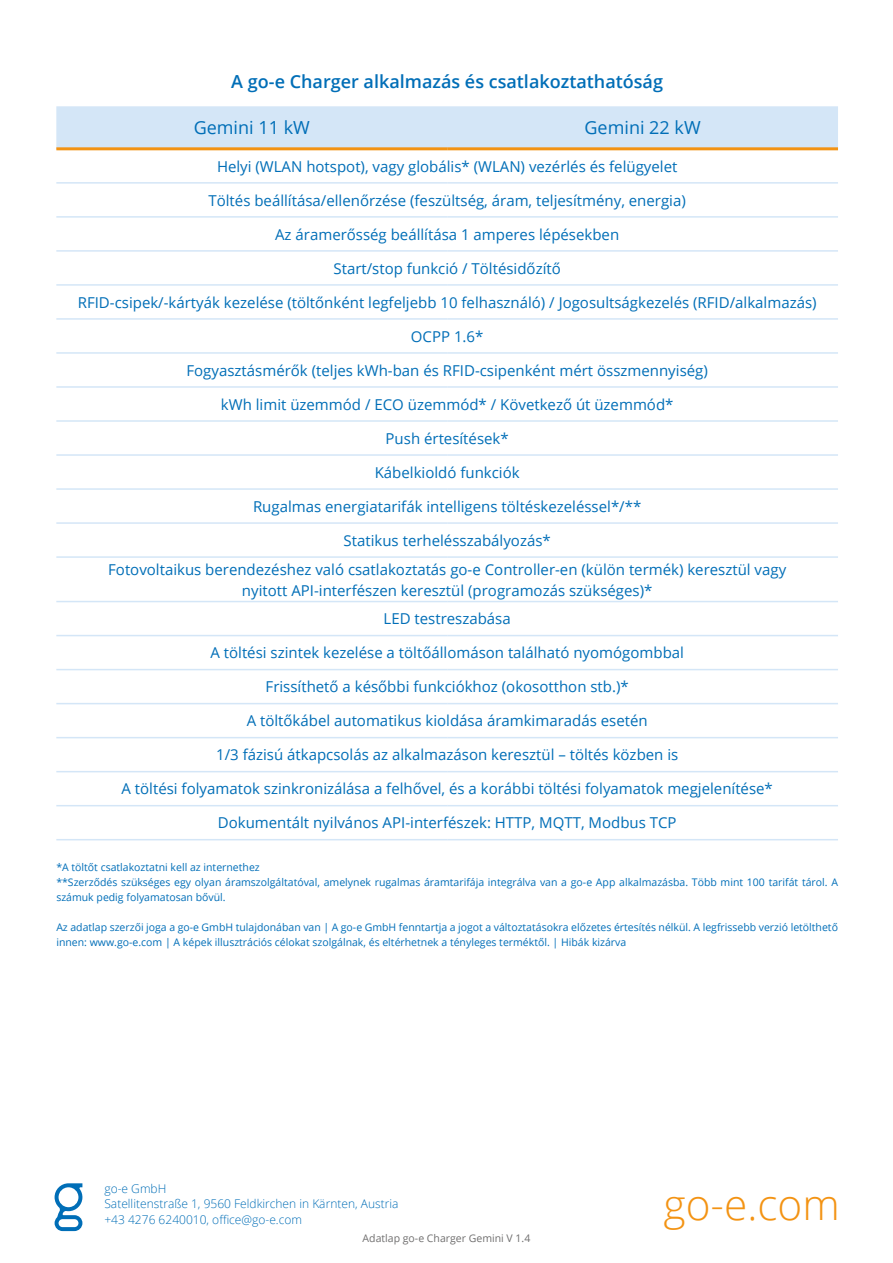
<style>
.page{position:relative;width:893px;height:1263px;background:#fff}
.page>*{position:absolute;margin:0;border:0;box-sizing:border-box;transform-origin:0 0}
.t1{font:300 42.3px "Open Sans";color:#f39313}
.t2{font:600 18px "Open Sans";color:#006eb7}
.t3{font:18px "Open Sans";color:#006eb7}
.t4{font:15px/28.8px "Open Sans";color:#006eb7;text-align:center}
.t5{font:300 12px/15.6px "Open Sans";color:#006eb7}
.t6{font:10.5px/15px "Open Sans";color:#006eb8}
.t7{font:10.5px "Open Sans";color:#706f6f}
</style>
<div class="page">
<svg style="left:55px;top:1183px;width:28px;height:48px"></svg>
<div style="left:56px;top:106px;width:782px;height:41px;background:#d4e6f7"></div>
<hr style="left:56px;top:182px;width:391px;height:2px;background:#d4e6f7">
<hr style="left:447px;top:182px;width:391px;height:2px;background:#d4e6f7">
<hr style="left:56px;top:216px;width:391px;height:2px;background:#d4e6f7">
<hr style="left:447px;top:216px;width:391px;height:2px;background:#d4e6f7">
<hr style="left:56px;top:250px;width:391px;height:2px;background:#d4e6f7">
<hr style="left:447px;top:250px;width:391px;height:2px;background:#d4e6f7">
<hr style="left:56px;top:284px;width:391px;height:2px;background:#d4e6f7">
<hr style="left:447px;top:284px;width:391px;height:2px;background:#d4e6f7">
<hr style="left:56px;top:318px;width:391px;height:2px;background:#d4e6f7">
<hr style="left:447px;top:318px;width:391px;height:2px;background:#d4e6f7">
<hr style="left:56px;top:352px;width:391px;height:2px;background:#d4e6f7">
<hr style="left:447px;top:352px;width:391px;height:2px;background:#d4e6f7">
<hr style="left:56px;top:386px;width:391px;height:2px;background:#d4e6f7">
<hr style="left:447px;top:386px;width:391px;height:2px;background:#d4e6f7">
<hr style="left:56px;top:420px;width:391px;height:2px;background:#d4e6f7">
<hr style="left:447px;top:420px;width:391px;height:2px;background:#d4e6f7">
<hr style="left:56px;top:454px;width:391px;height:2px;background:#d4e6f7">
<hr style="left:447px;top:454px;width:391px;height:2px;background:#d4e6f7">
<hr style="left:56px;top:488px;width:391px;height:2px;background:#d4e6f7">
<hr style="left:447px;top:488px;width:391px;height:2px;background:#d4e6f7">
<hr style="left:56px;top:522px;width:391px;height:2px;background:#d4e6f7">
<hr style="left:447px;top:522px;width:391px;height:2px;background:#d4e6f7">
<hr style="left:56px;top:556px;width:391px;height:2px;background:#d4e6f7">
<hr style="left:447px;top:556px;width:391px;height:2px;background:#d4e6f7">
<hr style="left:56px;top:601px;width:391px;height:1px;background:#d4e6f7">
<hr style="left:447px;top:601px;width:391px;height:1px;background:#d4e6f7">
<hr style="left:56px;top:635px;width:391px;height:1px;background:#d4e6f7">
<hr style="left:447px;top:635px;width:391px;height:1px;background:#d4e6f7">
<hr style="left:56px;top:669px;width:391px;height:1px;background:#d4e6f7">
<hr style="left:447px;top:669px;width:391px;height:1px;background:#d4e6f7">
<hr style="left:56px;top:703px;width:391px;height:1px;background:#d4e6f7">
<hr style="left:447px;top:703px;width:391px;height:1px;background:#d4e6f7">
<hr style="left:56px;top:737px;width:391px;height:1px;background:#d4e6f7">
<hr style="left:447px;top:737px;width:391px;height:1px;background:#d4e6f7">
<hr style="left:56px;top:771px;width:391px;height:1px;background:#d4e6f7">
<hr style="left:447px;top:771px;width:391px;height:1px;background:#d4e6f7">
<hr style="left:56px;top:805px;width:391px;height:1px;background:#d4e6f7">
<hr style="left:447px;top:805px;width:391px;height:1px;background:#d4e6f7">
<hr style="left:56px;top:839px;width:391px;height:1px;background:#d4e6f7">
<hr style="left:447px;top:839px;width:391px;height:1px;background:#d4e6f7">
<hr style="left:56px;top:147px;width:391px;height:3px;background:#f39313">
<hr style="left:447px;top:147px;width:391px;height:3px;background:#f39313">
<p class="t2" style="left:231px;top:69px;width:433px">A go-e Charger alkalmazás és csatlakoztathatóság</p>
<p class="t3" style="left:194px;top:116px;width:118px">Gemini 11 kW</p>
<p class="t3" style="left:584px;top:116px;width:118px">Gemini 22 kW</p>
<p class="t4" style="left:217px;top:151px;width:462px">Helyi (WLAN hotspot), vagy globális* (WLAN) vezérlés és felügyelet</p>
<p class="t4" style="left:208px;top:185px;width:479px">Töltés beállítása/ellenőrzése (feszültség, áram, teljesítmény, energia)</p>
<p class="t4" style="left:275px;top:219px;width:346px">Az áramerősség beállítása 1 amperes lépésekben</p>
<p class="t4" style="left:334px;top:253px;width:229px">Start/stop funkció / Töltésidőzítő</p>
<p class="t4" style="left:78px;top:287px;width:740px">RFID-csipek/-kártyák kezelése (töltőnként legfeljebb 10 felhasználó) / Jogosultságkezelés (RFID/alkalmazás)</p>
<p class="t4" style="left:411px;top:321px;width:74px">OCPP 1.6*</p>
<p class="t4" style="left:187px;top:355px;width:523px">Fogyasztásmérők (teljes kWh-ban és RFID-csipenként mért összmennyiség)</p>
<p class="t4" style="left:221px;top:389px;width:454px">kWh limit üzemmód / ECO üzemmód* / Következő út üzemmód*</p>
<p class="t4" style="left:386px;top:423px;width:125px">Push értesítések*</p>
<p class="t4" style="left:375px;top:458px;width:146px">Kábelkioldó funkciók</p>
<p class="t4" style="left:253px;top:492px;width:390px">Rugalmas energiatarifák intelligens töltéskezeléssel*/**</p>
<p class="t4" style="left:108px;top:526px;width:680px">Statikus terhelésszabályozás*<br>Fotovoltaikus berendezéshez való csatlakoztatás go-e Controller-en (külön termék) keresztül vagy</p>
<p class="t4" style="left:242px;top:575px;width:412px">nyitott API-interfészen keresztül (programozás szükséges)*<br>LED testreszabása</p>
<p class="t4" style="left:210px;top:638px;width:475px">A töltési szintek kezelése a töltőállomáson található nyomógombbal</p>
<p class="t4" style="left:266px;top:672px;width:365px">Frissíthető a későbbi funkciókhoz (okosotthon stb.)*</p>
<p class="t4" style="left:247px;top:706px;width:402px">A töltőkábel automatikus kioldása áramkimaradás esetén</p>
<p class="t4" style="left:216px;top:740px;width:464px">1/3 fázisú átkapcsolás az alkalmazáson keresztül – töltés közben is</p>
<p class="t4" style="left:122px;top:774px;width:653px">A töltési folyamatok szinkronizálása a felhővel, és a korábbi töltési folyamatok megjelenítése*</p>
<p class="t4" style="left:218px;top:808px;width:460px">Dokumentált nyilvános API-interfészek: HTTP, MQTT, Modbus TCP</p>
<p class="t6" style="left:56px;top:860px;width:783px">*A töltőt csatlakoztatni kell az internethez<br>**Szerződés szükséges egy olyan áramszolgáltatóval, amelynek rugalmas áramtarifája integrálva van a go-e App alkalmazásba. Több mint 100 tarifát tárol. A számuk pedig folyamatosan bővül.</p>
<p class="t6" style="left:56px;top:920px;width:783px">Az adatlap szerzői joga a go-e GmbH tulajdonában van | A go-e GmbH fenntartja a jogot a változtatásokra előzetes értesítés nélkül. A legfrissebb verzió letölthető innen: www.go-e.com | A képek illusztrációs célokat szolgálnak, és eltérhetnek a tényleges terméktől. | Hibák kizárva</p>
<p class="t5" style="left:104px;top:1180px;width:295px">go-e GmbH<br>Satellitenstraße 1, 9560 Feldkirchen in Kärnten, Austria +43 4276 6240010, office@go-e.com</p>
<p class="t7" style="left:363px;top:1231px;width:169px">Adatlap go-e Charger Gemini V 1.4</p>
<h1 class="t1" style="left:663px;top:1176px;width:178px">go-e.com</h1>
</div>
